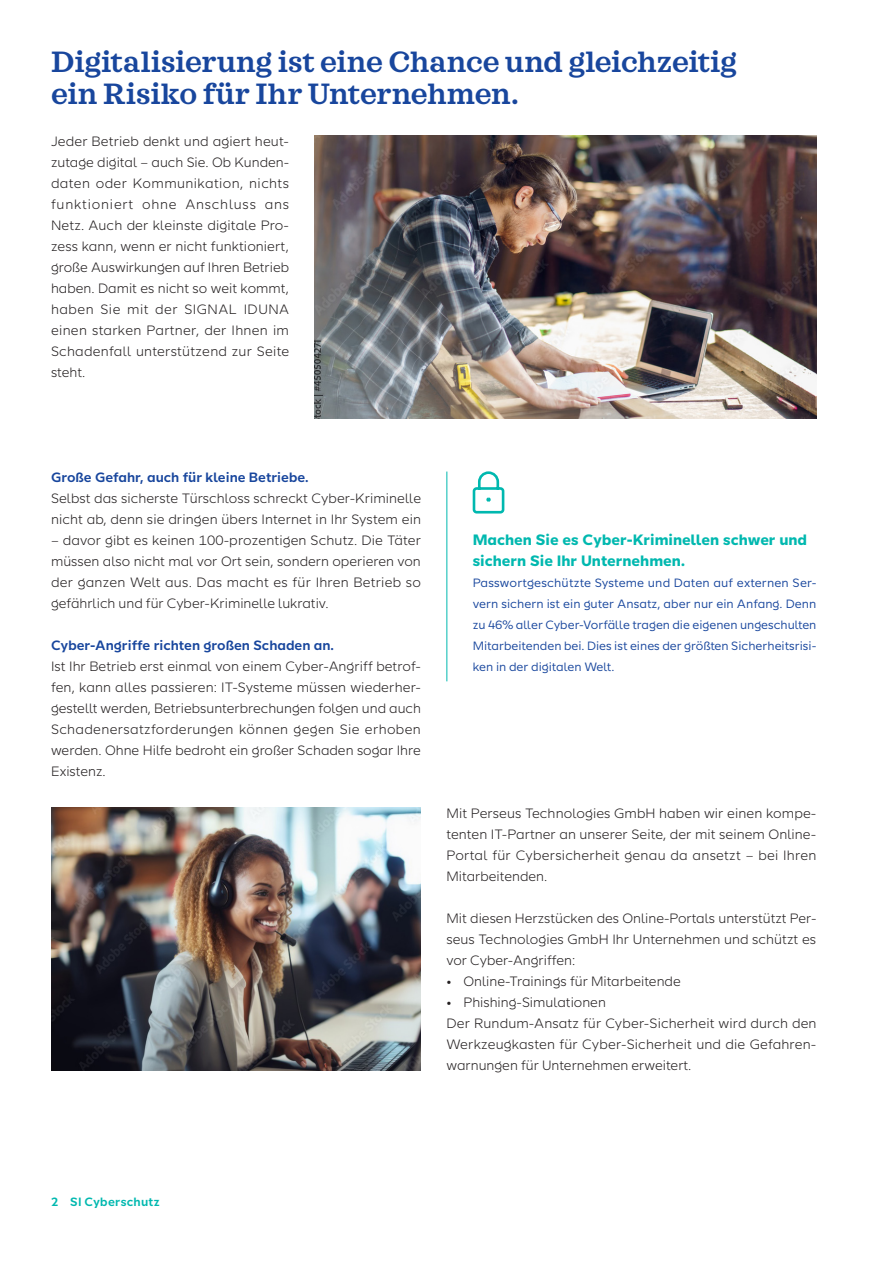
<style>
.page{position:relative;width:893px;height:1263px;background:#fff}
.page>*{position:absolute;margin:0;border:0;box-sizing:border-box;transform-origin:0 0}
.t1{font:600 30px/31.5px "SI Serif";letter-spacing:-.005em;color:#18469d}
.t2{font:700 15px/21px "SI Sans";color:#00b8af}
.t3{font:300 13.5px/21px "SI Sans";letter-spacing:.005em;color:#231f20;text-align:justify}
.t4{font:600 13.5px "SI Sans";color:#18469d}
.t5{font:12px/21px "SI Sans";color:#18469d;text-align:justify}
.t6{font:600 12px "SI Sans";letter-spacing:.02em;color:#00b8af}
</style>
<div class="page">
<img style="left:315px;top:135px;width:501px;height:283px">
<img style="left:51px;top:807px;width:370px;height:263px">
<hr style="left:446px;top:471px;width:1px;height:210px;background:#00b8af">
<svg style="left:472px;top:471px;width:33px;height:43px"></svg>
<h1 class="t1" style="left:51px;top:46px;width:687px">Digitalisierung ist eine Chance und gleichzeitig ein Risiko für Ihr Unternehmen.</h1>
<p class="t3" style="left:51px;top:129px;width:240px">Jeder Betrieb denkt und agiert heut&shy;zutage digital – auch Sie. Ob Kunden&shy;daten oder Kommunikation, nichts funktioniert ohne Anschluss ans Netz. Auch der kleinste digitale Pro&shy;zess kann, wenn er nicht funktioniert, große Auswirkungen auf Ihren Betrieb haben. Damit es nicht so weit kommt, haben Sie mit der SIGNAL IDUNA einen starken Partner, der Ihnen im Schadenfall unterstützend zur Seite steht.</p>
<p class="t4" style="left:51px;top:467px;width:259px">Große Gefahr, auch für kleine Betriebe.</p>
<p class="t3" style="left:51px;top:486px;width:372px">Selbst das sicherste Türschloss schreckt Cyber-Kriminelle nicht ab, denn sie dringen übers Internet in Ihr System ein</p>
<p class="t3" style="left:51px;top:528px;width:372px">– davor gibt es keinen 100-prozentigen Schutz. Die Täter müssen also nicht mal vor Ort sein, sondern operieren von der ganzen Welt aus. Das macht es für Ihren Betrieb so gefährlich und für Cyber-Kriminelle lukrativ.</p>
<p class="t4" style="left:51px;top:635px;width:285px">Cyber-Angriffe richten großen Schaden an.</p>
<p class="t3" style="left:51px;top:654px;width:371px">Ist Ihr Betrieb erst einmal von einem Cyber-Angriff betrof&shy;fen, kann alles passieren: IT-Systeme müssen wiederher&shy;gestellt werden, Betriebsunterbrechungen folgen und auch Schadenersatzforderungen können gegen Sie erhoben werden. Ohne Hilfe bedroht ein großer Schaden sogar Ihre Existenz.</p>
<p class="t2" style="left:473px;top:528px;width:336px">Machen Sie es Cyber-Kriminellen schwer und sichern Sie Ihr Unternehmen.</p>
<p class="t5" style="left:473px;top:571px;width:345px">Passwortgeschützte Systeme und Daten auf externen Ser&shy;vern sichern ist ein guter Ansatz, aber nur ein Anfang. Denn zu 46% aller Cyber-Vorfälle tragen die eigenen ungeschulten Mitarbeitenden bei. Dies ist eines der größten Sicherheitsrisi&shy;ken in der digitalen Welt.</p>
<p class="t3" style="left:446px;top:801px;width:371px">Mit Perseus Technologies GmbH haben wir einen kompe&shy;tenten IT-Partner an unserer Seite, der mit seinem Online-Portal für Cybersicherheit genau da ansetzt – bei Ihren Mitarbeitenden.</p>
<p class="t3" style="left:446px;top:906px;width:371px">Mit diesen Herzstücken des Online-Portals unterstützt Per&shy;seus Technologies GmbH Ihr Unternehmen und schützt es vor Cyber-Angriffen:</p>
<p class="t3" style="left:446px;top:969px;width:236px">• Online-Trainings für Mitarbeitende</p>
<p class="t3" style="left:446px;top:990px;width:372px;text-align:left">• Phishing-Simulationen<br>Der Rundum-Ansatz für Cyber-Sicherheit wird durch den Werkzeugkasten für Cyber-Sicherheit und die Gefahren&shy;warnungen für Unternehmen erweitert.</p>
<p class="t6" style="left:51px;top:1193px;width:110px">2 SI Cyberschutz</p>
</div>
